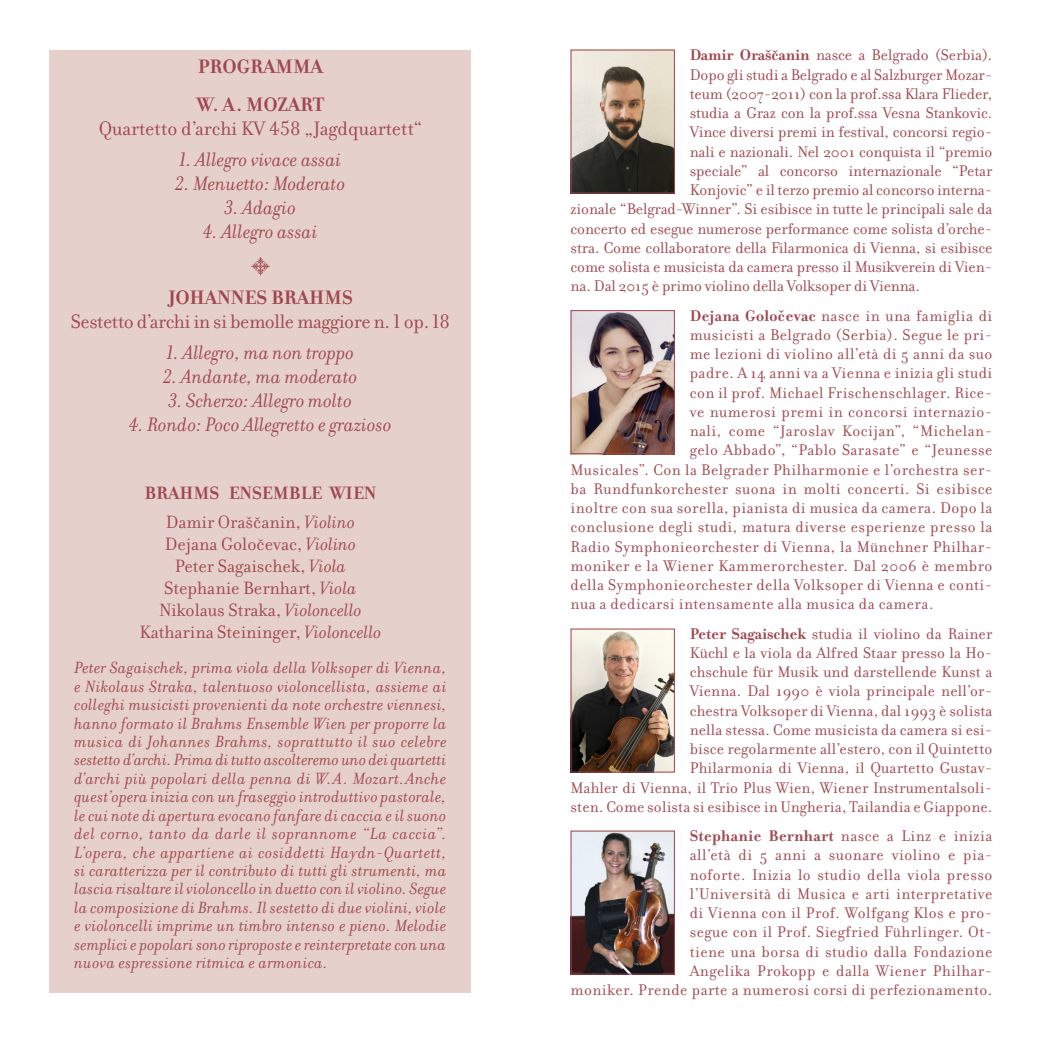
<style>
.page{position:relative;width:1042px;height:1042px;background:#fff}
.page>*{position:absolute;margin:0;border:0;box-sizing:border-box;transform-origin:0 0}
.t1{font:italic 21px "Filosofia OT";color:#9f484f}
.t2{font:21px "Filosofia OT";letter-spacing:-.02em;color:#9f484f}
.t3{font:21px "Filosofia OT";color:#9f484f}
.t4{font:700 21px "Filosofia OT";color:#9f484f}
.t5{font:19.25px "Filosofia OT";color:#9f484f}
.t6{font:700 19.25px "Filosofia OT";color:#9f484f}
.t7{font:italic 17.5px/18.4px "Filosofia OT";letter-spacing:.015em;color:#9f484f;text-align:justify}
.t8{font:16.62px/19.2px "Filosofia OT";letter-spacing:.03em;color:#9f484f;text-align:right}
.t9{font:16.62px/19.2px "Filosofia OT";letter-spacing:.01em;color:#9f484f;text-align:right}
.s1{font-style:italic}
.s2{font-weight:700}
</style>
<div class="page">
<div style="left:50px;top:50px;width:421px;height:942px;background:#e6d0cb"></div>
<svg style="left:251px;top:257px;width:19px;height:19px"></svg>
<img style="left:572px;top:52px;width:101px;height:139px">
<div style="left:570px;top:50px;width:105px;height:143px;border:1px solid #9f484f"></div>
<img style="left:572px;top:312px;width:101px;height:140px">
<div style="left:570px;top:310px;width:105px;height:144px;border:1px solid #9f484f"></div>
<img style="left:572px;top:630px;width:101px;height:140px">
<div style="left:570px;top:628px;width:105px;height:144px;border:1px solid #9f484f"></div>
<img style="left:572px;top:832px;width:101px;height:140px">
<div style="left:570px;top:830px;width:105px;height:144px;border:1px solid #9f484f"></div>
<p class="t4" style="left:198px;top:54px;width:127px">PROGRAMMA</p>
<p class="t4" style="left:197px;top:91px;width:129px">W. A. MOZART</p>
<p class="t3" style="left:99px;top:116px;width:325px">Quartetto d’archi KV 458 „Jagdquartett“</p>
<p class="t1" style="left:179px;top:148px;width:164px">1. Allegro vivace assai</p>
<p class="t1" style="left:175px;top:172px;width:171px">2. Menuetto: Moderato</p>
<p class="t1" style="left:225px;top:196px;width:73px">3. Adagio</p>
<p class="t1" style="left:203px;top:220px;width:116px">4. Allegro assai</p>
<p class="t4" style="left:168px;top:285px;width:186px">JOHANNES BRAHMS</p>
<p class="t2" style="left:71px;top:310px;width:381px">Sestetto d’archi in si bemolle maggiore n. 1 op. 18</p>
<p class="t1" style="left:167px;top:341px;width:189px">1. Allegro, ma non troppo</p>
<p class="t1" style="left:163px;top:365px;width:196px">2. Andante, ma moderato</p>
<p class="t1" style="left:169px;top:389px;width:185px">3. Scherzo: Allegro molto</p>
<p class="t1" style="left:129px;top:413px;width:264px">4. Rondo: Poco Allegretto e grazioso</p>
<p class="t6" style="left:144px;top:482px;width:234px">BRAHMS ENSEMBLE WIEN</p>
<p class="t5" style="left:166px;top:511px;width:191px">Damir Orašcˇanin, <span class="s1">Violino</span></p>
<p class="t5" style="left:165px;top:533px;width:193px">Dejana Golocˇevac, <span class="s1">Violino</span></p>
<p class="t5" style="left:175px;top:555px;width:173px">Peter Sagaischek, <span class="s1">Viola</span></p>
<p class="t5" style="left:164px;top:577px;width:194px">Stephanie Bernhart, <span class="s1">Viola</span></p>
<p class="t5" style="left:159px;top:599px;width:204px">Nikolaus Straka, <span class="s1">Violoncello</span></p>
<p class="t5" style="left:139px;top:621px;width:244px">Katharina Steininger, <span class="s1">Violoncello</span></p>
<p class="t7" style="left:74px;top:659px;width:374px">Peter Sagaischek, prima viola della Volksoper di Vienna, e Nikolaus Straka, talentuoso violoncellista, assieme ai colleghi musicisti provenienti da note orchestre viennesi, hanno formato il Brahms Ensemble Wien per proporre la musica di Johannes Brahms, soprattutto il suo celebre sestetto d’archi. Prima di tutto ascolteremo uno dei quartetti d’archi più popolari della penna di W.A. Mozart.Anche quest’opera inizia con un fraseggio introduttivo pastorale, le cui note di apertura evocano fanfare di caccia e il suono del corno, tanto da darle il soprannome “La caccia”.<br>L’opera, che appartiene ai cosiddetti Haydn-Quartett, si caratterizza per il contributo di tutti gli strumenti, ma lascia risaltare il violoncello in duetto con il violino. Segue la composizione di Brahms. Il sestetto di due violini, viole e violoncelli imprime un timbro intenso e pieno. Melodie semplici e popolari sono riproposte e reinterpretate con una nuova espressione ritmica e armonica.</p>
<p class="t9" style="left:690px;top:46px;width:304px"><span class="s2">Damir Orašcˇanin</span> nasce a Belgrado (Serbia).</p>
<p class="t9" style="left:690px;top:65px;width:304px">Dopo gli studi a Belgrado e al Salzburger Mozar-</p>
<p class="t9" style="left:690px;top:84px;width:304px">teum (2007-2011) con la prof.ssa Klara Flieder,</p>
<p class="t9" style="left:690px;top:104px;width:304px">studia a Graz con la prof.ssa Vesna Stankovic.</p>
<p class="t9" style="left:690px;top:123px;width:304px">Vince diversi premi in festival, concorsi regio-</p>
<p class="t9" style="left:690px;top:142px;width:304px">nali e nazionali. Nel 2001 conquista il “premio</p>
<p class="t9" style="left:690px;top:161px;width:304px">speciale” al concorso internazionale “Petar</p>
<p class="t9" style="left:690px;top:181px;width:304px">Konjovic” e il terzo premio al concorso interna-</p>
<p class="t9" style="left:570px;top:200px;width:423px">zionale “Belgrad-Winner”. Si esibisce in tutte le principali sale da</p>
<p class="t9" style="left:570px;top:219px;width:423px">concerto ed esegue numerose performance come solista d’orche-</p>
<p class="t9" style="left:570px;top:238px;width:423px">stra. Come collaboratore della Filarmonica di Vienna, si esibisce</p>
<p class="t9" style="left:570px;top:258px;width:423px">come solista e musicista da camera presso il Musikverein di Vien-</p>
<p class="t9" style="left:570px;top:277px;width:351px">na. Dal 2015 è primo violino della Volksoper di Vienna.</p>
<p class="t8" style="left:690px;top:306px;width:304px"><span class="s2">Dejana Golocˇevac</span> nasce in una famiglia di</p>
<p class="t8" style="left:690px;top:325px;width:304px">musicisti a Belgrado (Serbia). Segue le pri-</p>
<p class="t8" style="left:690px;top:344px;width:304px">me lezioni di violino all’età di 5 anni da suo</p>
<p class="t8" style="left:690px;top:364px;width:304px">padre. A 14 anni va a Vienna e inizia gli studi</p>
<p class="t8" style="left:690px;top:383px;width:304px">con il prof. Michael Frischenschlager. Rice-</p>
<p class="t8" style="left:690px;top:402px;width:304px">ve numerosi premi in concorsi internazio-</p>
<p class="t8" style="left:690px;top:421px;width:304px">nali, come “Jaroslav Kocijan”, “Michelan-</p>
<p class="t8" style="left:690px;top:441px;width:304px">gelo Abbado”, “Pablo Sarasate” e “Jeunesse</p>
<p class="t8" style="left:570px;top:460px;width:423px">Musicales”. Con la Belgrader Philharmonie e l’orchestra ser-</p>
<p class="t8" style="left:570px;top:479px;width:423px">ba Rundfunkorchester suona in molti concerti. Si esibisce</p>
<p class="t8" style="left:570px;top:498px;width:423px">inoltre con sua sorella, pianista di musica da camera. Dopo la</p>
<p class="t8" style="left:570px;top:518px;width:423px">conclusione degli studi, matura diverse esperienze presso la</p>
<p class="t8" style="left:570px;top:537px;width:423px">Radio Symphonieorchester di Vienna, la Münchner Philhar-</p>
<p class="t8" style="left:570px;top:556px;width:423px">moniker e la Wiener Kammerorchester. Dal 2006 è membro</p>
<p class="t8" style="left:570px;top:575px;width:423px">della Symphonieorchester della Volksoper di Vienna e conti-</p>
<p class="t8" style="left:570px;top:595px;width:364px">nua a dedicarsi intensamente alla musica da camera.</p>
<p class="t9" style="left:570px;top:624px;width:423px"><span class="s2">Peter Sagaischek</span> studia il violino da Rainer<br>Küchl e la viola da Alfred Staar presso la Ho-<br>chschule für Musik und darstellende Kunst a<br>Vienna. Dal 1990 è viola principale nell’or-<br>chestra Volksoper di Vienna, dal 1993 è solista<br>nella stessa. Come musicista da camera si esi-<br>bisce regolarmente all’estero, con il Quintetto<br>Philarmonia di Vienna, il Quartetto Gustav-<br>Mahler di Vienna, il Trio Plus Wien, Wiener Instrumentalsoli&shy;sten. Come solista si esibisce in Ungheria, Tailandia e Giappone.</p>
<p class="t8" style="left:570px;top:826px;width:423px"><span class="s2">Stephanie Bernhart</span> nasce a Linz e inizia<br>all’età di 5 anni a suonare violino e pia-<br>noforte. Inizia lo studio della viola presso<br>l’Università di Musica e arti interpretative<br>di Vienna con il Prof. Wolfgang Klos e pro-<br>segue con il Prof. Siegfried Führlinger. Ot-<br>tiene una borsa di studio dalla Fondazione<br>Angelika Prokopp e dalla Wiener Philhar-<br>moniker. Prende parte a numerosi corsi di perfezionamento.</p>
</div>
